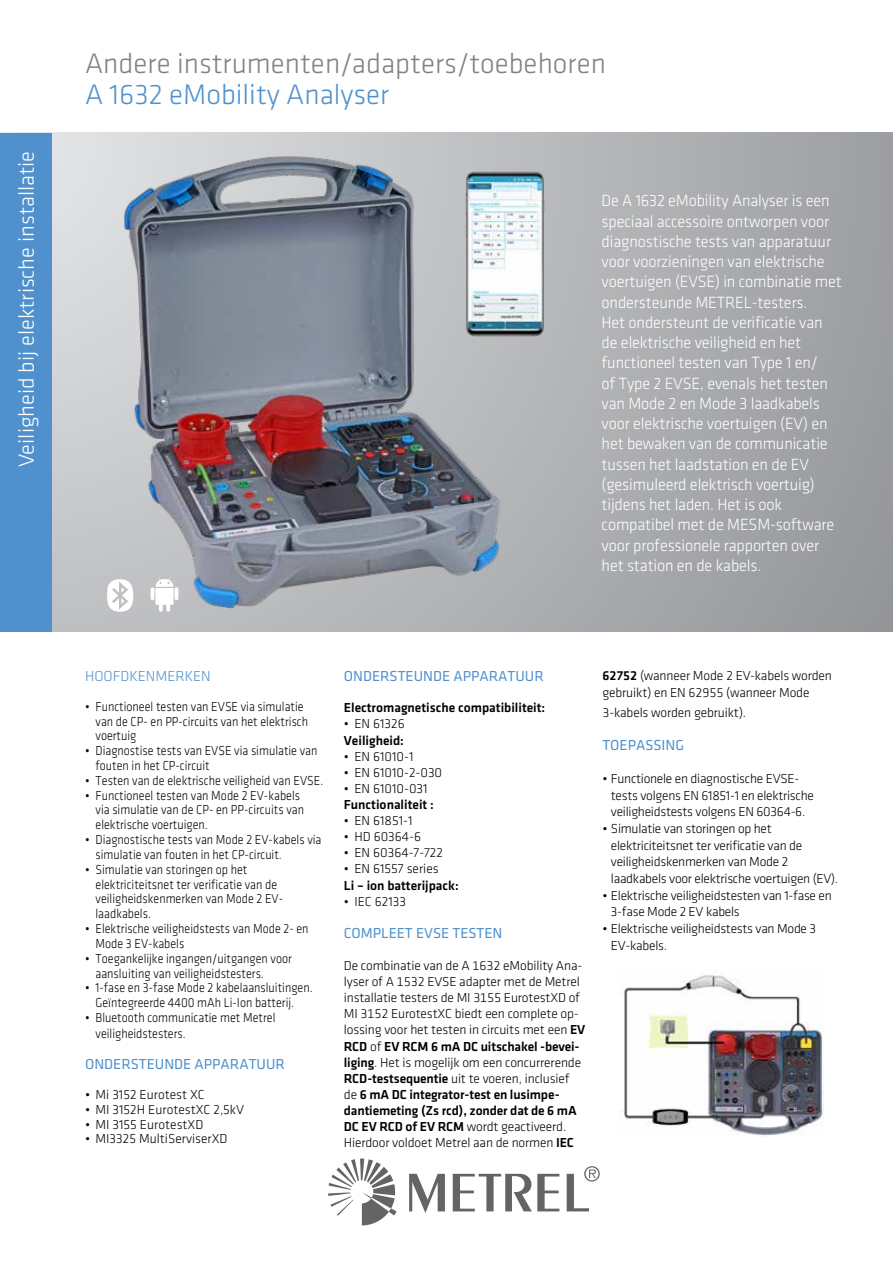
<style>
.page{position:relative;width:893px;height:1263px;background:#fff}
.page>*{position:absolute;margin:0;border:0;box-sizing:border-box;transform-origin:0 0}
.t1{font:300 29.25px "Klavika";color:#808285}
.t2{font:300 29.25px "Klavika";color:#5091cd}
.t3{font:300 22.5px "Klavika";color:#fff}
.t4{font:300 16.8px/20.2px "Klavika";letter-spacing:-.01em;color:#fff}
.t5{font:15px "Klavika";color:#5091cd}
.t6{font:300 15px "Klavika";color:#5091cd}
.t7{font:300 13.5px/14.9px "Klavika";color:#000;scale:.9 1}
.t8{font:300 13.5px/16px "Klavika";color:#000}
.t9{font:300 13.5px/16.6px "Klavika";letter-spacing:-.02em;color:#000}
.t10{font:500 13.5px "Klavika";color:#000}
.s1{font-weight:500}
</style>
<div class="page">
<svg style="left:328px;top:1158px;width:69px;height:67px"></svg>
<svg style="left:409px;top:1166px;width:191px;height:47px"></svg>
<svg style="left:51px;top:133px;width:842px;height:498px;background:#acaeb1"></svg>
<img style="left:110px;top:143px;width:404px;height:478px">
<div style="left:0;top:133px;width:51px;height:498px;background:#5091cd"></div>
<img style="left:619px;top:970px;width:205px;height:167px">
<svg style="left:107px;top:579px;width:27px;height:33px"></svg>
<svg style="left:151px;top:577px;width:27px;height:35px"></svg>
<img style="left:464px;top:168px;width:83px;height:169px">
<h2 class="t3" style="left:14px;top:467px;width:317px;rotate:-90deg">Veiligheid bij elektrische installatie</h2>
<h1 class="t1" style="left:85px;top:47px;width:522px">Andere instrumenten/adapters/toebehoren</h1>
<h1 class="t2" style="left:85px;top:79px;width:306px">A 1632 eMobility Analyser</h1>
<p class="t4" style="left:602px;top:191px;width:242px">De A 1632 eMobility Analyser is een speciaal accessoire ontworpen voor diagnostische tests van apparatuur voor voorzieningen van elektrische voertuigen (EVSE) in combinatie met ondersteunde METREL-testers.<br>Het ondersteunt de verificatie van de elektrische veiligheid en het functioneel testen van Type 1 en/<br>of Type 2 EVSE, evenals het testen van Mode 2 en Mode 3 laadkabels voor elektrische voertuigen (EV) en het bewaken van de communicatie tussen het laadstation en de EV (gesimuleerd elektrisch voertuig) tijdens het laden. Het is ook compatibel met de MESM-software voor professionele rapporten over het station en de kabels.</p>
<p class="t6" style="left:85px;top:668px;width:127px">HOOFDKENMERKEN</p>
<p class="t7" style="left:96px;top:699px;width:238px;text-indent:-10px">• Functioneel testen van EVSE via simulatie van de CP- en PP-circuits van het elektrisch voertuig</p>
<p class="t7" style="left:96px;top:743px;width:248px;text-indent:-10px">• Diagnostise tests van EVSE via simulatie van fouten in het CP-circuit</p>
<p class="t7" style="left:85px;top:773px;width:266px">• Testen van de elektrische veiligheid van EVSE.</p>
<p class="t7" style="left:96px;top:788px;width:233px;text-indent:-10px">• Functioneel testen van Mode 2 EV-kabels via simulatie van de CP- en PP-circuits van elektrische voertuigen.</p>
<p class="t7" style="left:96px;top:832px;width:253px;text-indent:-10px">• Diagnostische tests van Mode 2 EV-kabels via simulatie van fouten in het CP-circuit.</p>
<p class="t7" style="left:96px;top:862px;width:210px;text-indent:-10px">• Simulatie van storingen op het elektriciteitsnet ter verificatie van de veiligheidskenmerken van Mode 2 EV&shy;laadkabels.</p>
<p class="t7" style="left:96px;top:921px;width:238px;text-indent:-10px">• Elektrische veiligheidstests van Mode 2- en<br>Mode 3 EV-kabels</p>
<p class="t7" style="left:96px;top:951px;width:220px;text-indent:-10px">• Toegankelijke ingangen/uitgangen voor aansluiting van veiligheidstesters.</p>
<p class="t7" style="left:85px;top:981px;width:254px;text-align:center">• 1-fase en 3-fase Mode 2 kabelaansluitingen.<br>Geïntegreerde 4400 mAh Li-Ion batterij.</p>
<p class="t7" style="left:96px;top:1009px;width:201px;line-height:16.5px;text-indent:-10px">• Bluetooth communicatie met Metrel veiligheidstesters.</p>
<p class="t5" style="left:85px;top:1056px;width:201px">ONDERSTEUNDE APPARATUUR</p>
<p class="t8" style="left:85px;top:1087px;width:121px">• Mi 3152 Eurotest XC</p>
<p class="t8" style="left:85px;top:1101px;width:161px">• MI 3152H EurotestXC 2,5kV</p>
<p class="t8" style="left:85px;top:1116px;width:120px">• MI 3155 EurotestXD</p>
<p class="t8" style="left:85px;top:1131px;width:144px">• MI3325 MultiServiserXD</p>
<p class="t5" style="left:344px;top:667px;width:201px">ONDERSTEUNDE APPARATUUR</p>
<p class="t10" style="left:344px;top:700px;width:203px">Electromagnetische compatibiliteit:</p>
<p class="t8" style="left:344px;top:716px;width:62px">• EN 61326</p>
<p class="t10" style="left:344px;top:733px;width:62px">Veiligheid:</p>
<p class="t8" style="left:344px;top:748px;width:71px">• EN 61010-1</p>
<p class="t8" style="left:344px;top:764px;width:100px">• EN 61010-2-030</p>
<p class="t8" style="left:344px;top:780px;width:85px">• EN 61010-031</p>
<p class="t10" style="left:344px;top:797px;width:91px">Functionaliteit :</p>
<p class="t8" style="left:344px;top:813px;width:70px">• EN 61851-1</p>
<p class="t8" style="left:344px;top:829px;width:79px">• HD 60364-6</p>
<p class="t8" style="left:344px;top:845px;width:101px">• EN 60364-7-722</p>
<p class="t8" style="left:344px;top:861px;width:96px">• EN 61557 series</p>
<p class="t10" style="left:344px;top:878px;width:116px">Li – ion batterijpack:</p>
<p class="t8" style="left:344px;top:894px;width:64px">• IEC 62133</p>
<p class="t5" style="left:344px;top:925px;width:160px">COMPLEET EVSE TESTEN</p>
<p class="t8" style="left:344px;top:958px;width:243px">De combinatie van de A 1632 eMobility Ana&shy;lyser of A 1532 EVSE adapter met de Metrel installatie testers de MI 3155 EurotestXD of MI 3152 EurotestXC biedt een complete op&shy;lossing voor het testen in circuits met een <span class="s1">EV RCD</span> of <span class="s1">EV RCM 6 mA DC uitschakel -bevei&shy;liging</span>. Het is mogelijk om een concurrerende <span class="s1">RCD-testsequentie</span> uit te voeren, inclusief de <span class="s1">6 mA DC integrator-test en lusimpe&shy;dantiemeting (Zs rcd), zonder dat de 6 mA DC EV RCD of EV RCM</span> wordt geactiveerd.<br>Hierdoor voldoet Metrel aan de normen <span class="s1">IEC</span></p>
<p class="t8" style="left:602px;top:667px;width:231px;line-height:17.4px"><span class="s1">62752</span> (wanneer Mode 2 EV-kabels worden gebruikt) en EN 62955 (wanneer Mode</p>
<p class="t8" style="left:602px;top:705px;width:145px">3-kabels worden gebruikt).</p>
<p class="t5" style="left:602px;top:737px;width:83px">TOEPASSING</p>
<p class="t9" style="left:611px;top:770px;width:205px;text-indent:-9px">• Functionele en diagnostische EVSE&shy;tests volgens EN 61851-1 en elektrische veiligheidstests volgens EN 60364-6.</p>
<p class="t9" style="left:611px;top:820px;width:229px;text-indent:-9px">• Simulatie van storingen op het elektriciteitsnet ter verificatie van de veiligheidskenmerken van Mode 2 laadkabels voor elektrische voertuigen (EV).</p>
<p class="t9" style="left:611px;top:887px;width:222px;text-indent:-9px">• Elektrische veiligheidstesten van 1-fase en<br>3-fase Mode 2 EV kabels</p>
<p class="t9" style="left:611px;top:920px;width:207px;text-indent:-9px">• Elektrische veiligheidstests van Mode 3<br>EV-kabels.</p>
</div>
